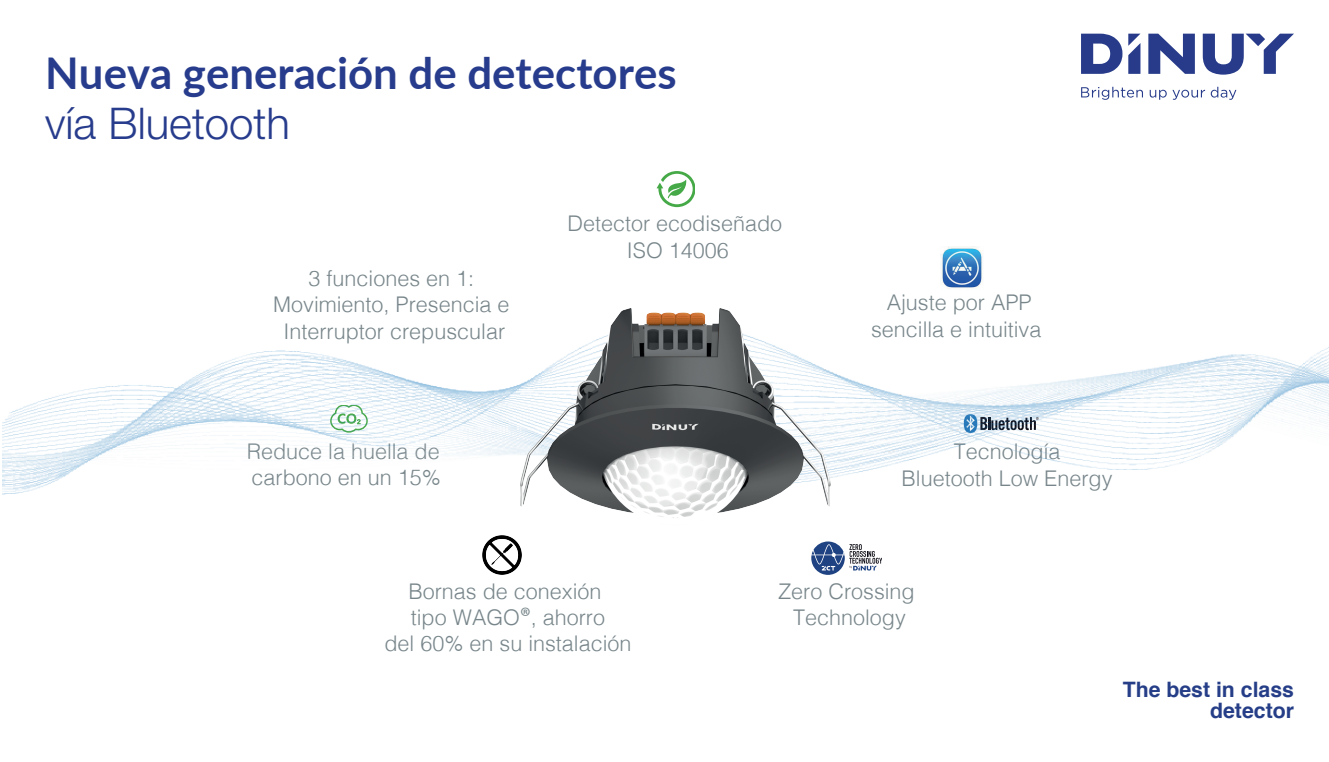
<style>
.page{position:relative;width:1329px;height:762px;background:#fff}
.page>*{position:absolute;margin:0;border:0;box-sizing:border-box;transform-origin:0 0}
.t1{font:700 43.75px "Lato";color:#273c8c}
.t2{font:300 43.75px "Helvetica Neue LT Std";color:#273c8c}
.t3{font:300 21.62px/26.5px "Helvetica";color:#78868b;text-align:center}
.t4{font:700 21.25px/21.2px "Helvetica";color:#253e87;text-align:right}
.s1{font-family:"Myriad Pro";font-weight:400;font-size:25.5px}
</style>
<div class="page">
<svg style="left:1081px;top:34px;width:41px;height:40px"></svg>
<svg style="left:1128px;top:34px;width:12px;height:40px"></svg>
<svg style="left:1148px;top:34px;width:47px;height:40px"></svg>
<svg style="left:1203px;top:34px;width:91px;height:41px"></svg>
<svg style="left:1081px;top:87px;width:155px;height:13px"></svg>
<svg style="left:811px;top:542px;width:71px;height:33px"></svg>
<img style="left:2px;top:348px;width:1326px;height:146px">
<img style="left:519px;top:308px;width:314px;height:210px">
<img style="left:482px;top:535px;width:40px;height:40px">
<img style="left:940px;top:246px;width:43px;height:43px">
<svg style="left:657px;top:172px;width:38px;height:35px"></svg>
<h1 class="t1" style="left:45px;top:41px;width:633px">Nueva generación de detectores</h1>
<h1 class="t2" style="left:45px;top:97px;width:246px">vía Bluetooth</h1>
<p class="t3" style="left:273px;top:263px;width:238px">3 funciones en 1:<br>Movimiento, Presencia e<br>Interruptor crepuscular</p>
<p class="t3" style="left:567px;top:209px;width:216px">Detector ecodiseñado<br>ISO 14006</p>
<p class="t3" style="left:871px;top:288px;width:172px">Ajuste por APP sencilla e intuitiva</p>
<p class="t3" style="left:247px;top:436px;width:196px;text-align:left">Reduce la huella de carbono en un 15%</p>
<p class="t3" style="left:384px;top:576px;width:248px">Bornas de conexión<br>tipo WAGO<span class="s1">®</span>, ahorro<br>del 60% en su instalación</p>
<p class="t3" style="left:901px;top:437px;width:213px">Tecnología<br>Bluetooth Low Energy</p>
<p class="t3" style="left:778px;top:576px;width:138px">Zero Crossing<br>Technology</p>
<p class="t4" style="left:1123px;top:679px;width:173px">The best in class detector</p>
</div>
